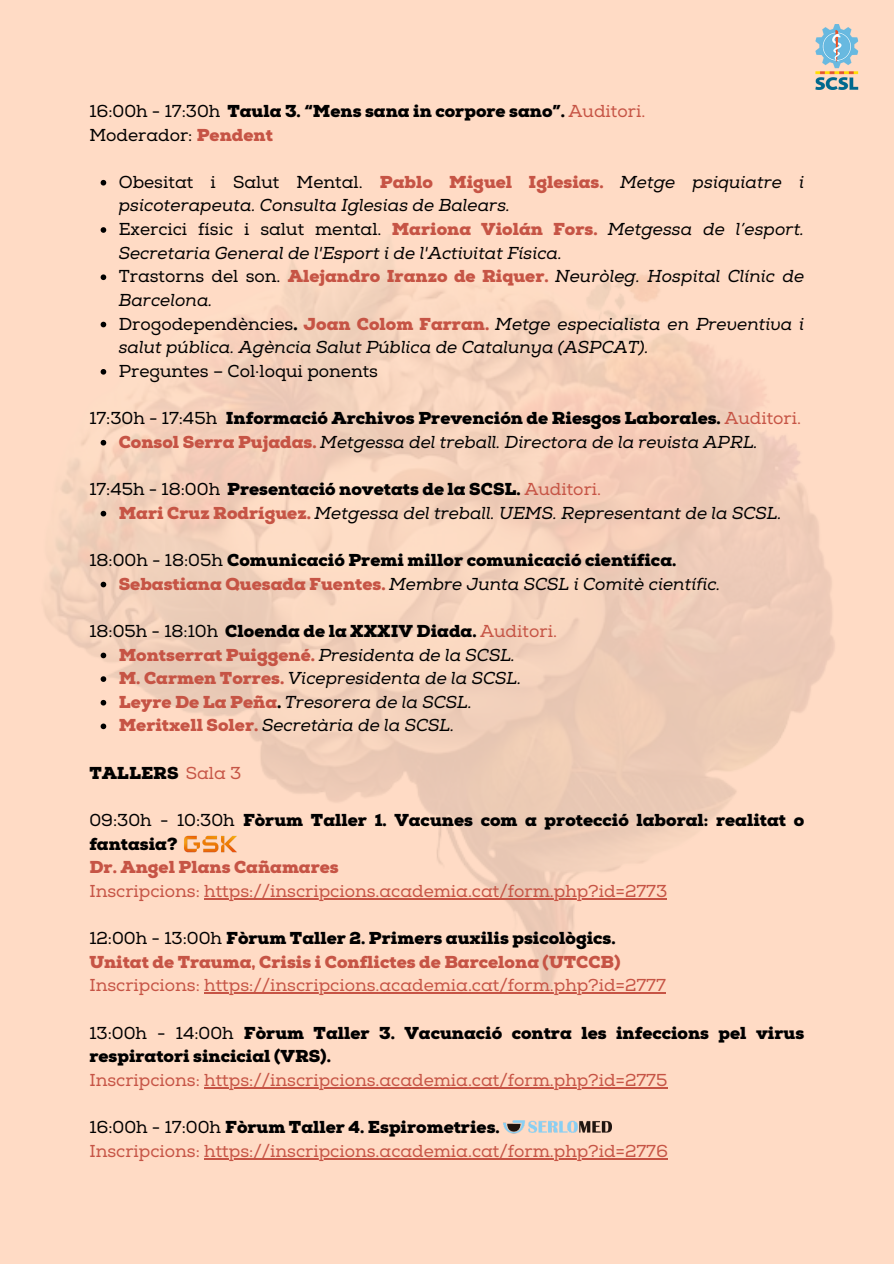
<style>
.page{position:relative;width:894px;height:1264px;background:#fff}
.page>*{position:absolute;margin:0;border:0;box-sizing:border-box;transform-origin:0 0}
.t1{font:italic 17.25px/23.7px "Nexa Slab";color:#000}
.t2{font:900 17.25px/23.7px "Nexa Slab";color:#000}
.t3{font:17.25px/23.7px "Nexa Slab";color:#c65445}
.t4{font:900 17.25px "Nexa Slab";color:#c65445}
.t5{font:17.25px "Nexa Slab";color:#000}
.s1{font-weight:400}
.s2{font-weight:400;color:#c65445}
.s3{color:#c65445}
.s4{font-style:normal}
.s5{font-weight:900;font-style:normal;color:#c65445}
.s6{font-weight:900;font-style:normal}
.s7{font-weight:400;font-style:italic;color:#000}
.s8{color:#000}
.s9{font-weight:900;color:#000}
.s10{font-weight:900}
</style>
<div class="page">
<div style="left:0;top:0;width:893px;height:1263px;background:#ffdbc5"></div>
<img style="left:815px;top:24px;width:44px;height:65px">
<img style="left:45px;top:258px;width:790px;height:736px">
<svg style="left:101px;top:180px;width:5px;height:5px"></svg>
<svg style="left:101px;top:227px;width:5px;height:6px"></svg>
<svg style="left:101px;top:274px;width:5px;height:6px"></svg>
<svg style="left:101px;top:322px;width:5px;height:5px"></svg>
<svg style="left:101px;top:369px;width:5px;height:5px"></svg>
<svg style="left:101px;top:440px;width:5px;height:5px"></svg>
<svg style="left:101px;top:511px;width:5px;height:5px"></svg>
<svg style="left:101px;top:581px;width:5px;height:6px"></svg>
<svg style="left:101px;top:652px;width:5px;height:6px"></svg>
<svg style="left:101px;top:676px;width:5px;height:6px"></svg>
<svg style="left:101px;top:700px;width:5px;height:5px"></svg>
<svg style="left:101px;top:723px;width:5px;height:6px"></svg>
<hr style="left:204px;top:898px;width:463px;height:1px;background:#c65445">
<hr style="left:204px;top:992px;width:461px;height:1px;background:#c65445">
<hr style="left:204px;top:1087px;width:463px;height:1px;background:#c65445">
<hr style="left:204px;top:1157px;width:463px;height:2px;background:#c65445">
<img style="left:183px;top:835px;width:54px;height:17px">
<img style="left:503px;top:1120px;width:108px;height:14px">
<h1 class="t2" style="left:89px;top:100px;width:557px"><span class="s1">16:00h - 17:30h</span> Taula 3. “Mens sana in corpore sano”. <span class="s2">Auditori.<br></span><span class="s1">Moderador:</span> <span class="s3">Pendent</span></h1>
<p class="t1" style="left:119px;top:170px;width:686px"><span class="s4">Obesitat i Salut Mental.</span> <span class="s5">Pablo Miguel Iglesias.</span> Metge psiquiatre i psicoterapeuta. Consulta Iglesias de Balears.</p>
<p class="t1" style="left:119px;top:218px;width:686px"><span class="s4">Exercici físic i salut mental.</span> <span class="s5">Mariona Violán Fors.</span> Metgessa de l’esport.<br>Secretaria General de l'Esport i de l'Activitat Física.</p>
<p class="t1" style="left:119px;top:265px;width:686px"><span class="s4">Trastorns del son.</span> <span class="s5">Alejandro Iranzo de Riquer.</span> Neuròleg. Hospital Clínic de<br>Barcelona.</p>
<p class="t1" style="left:119px;top:312px;width:686px"><span class="s4">Drogodependències</span><span class="s6">.</span> <span class="s5">Joan Colom Farran.</span> Metge especialista en Preventiva i salut pública. Agència Salut Pública de Catalunya (ASPCAT).</p>
<p class="t5" style="left:119px;top:361px;width:261px">Preguntes – Col·loqui ponents</p>
<h1 class="t2" style="left:89px;top:407px;width:713px"><span class="s1">17:30h - 17:45h</span> Informació Archivos Prevención de Riesgos Laborales. <span class="s2">Auditori.</span></h1>
<p class="t1" style="left:119px;top:430px;width:640px"><span class="s5">Consol Serra Pujadas.</span> Metgessa del treball. Directora de la revista APRL.</p>
<h1 class="t2" style="left:89px;top:478px;width:513px"><span class="s1">17:45h - 18:00h</span> Presentació novetats de la SCSL. <span class="s2">Auditori.</span></h1>
<p class="t1" style="left:119px;top:501px;width:664px"><span class="s5">Mari Cruz Rodríguez.</span> Metgessa del treball. UEMS. Representant de la SCSL.</p>
<h1 class="t2" style="left:89px;top:548px;width:588px"><span class="s1">18:00h - 18:05h</span> Comunicació Premi millor comunicació científica.</h1>
<p class="t1" style="left:119px;top:572px;width:603px"><span class="s5">Sebastiana Quesada Fuentes.</span> Membre Junta SCSL i Comitè científic.</p>
<h1 class="t2" style="left:89px;top:619px;width:469px"><span class="s1">18:05h - 18:10h</span> Cloenda de la XXXIV Diada. <span class="s2">Auditori.</span></h1>
<p class="t4" style="left:119px;top:644px;width:398px">Montserrat Puiggené. <span class="s7">Presidenta de la SCSL.</span></p>
<p class="t1" style="left:119px;top:667px;width:404px"><span class="s5">M. Carmen Torres.</span> Vicepresidenta de la SCSL.</p>
<p class="t1" style="left:119px;top:690px;width:354px"><span class="s5">Leyre De La Peña</span><span class="s6">.</span> Tresorera de la SCSL.</p>
<p class="t1" style="left:119px;top:714px;width:337px"><span class="s5">Meritxell Soler.</span> Secretària de la SCSL.</p>
<h1 class="t2" style="left:89px;top:761px;width:153px">TALLERS <span class="s2">Sala 3</span></h1>
<h1 class="t3" style="left:89px;top:808px;width:716px"><span class="s8">09:30h - 10:30h</span> <span class="s9">Fòrum Taller 1. Vacunes com a protecció laboral: realitat o fantasia?<br></span><span class="s10">Dr. Angel Plans Cañamares<br></span>Inscripcions: https://inscripcions.academia.cat/form.php?id=2773</h1>
<h1 class="t3" style="left:89px;top:926px;width:577px"><span class="s8">12:00h - 13:00h</span> <span class="s9">Fòrum Taller 2. Primers auxilis psicològics.<br></span><span class="s10">Unitat de Trauma, Crisis i Conflictes de Barcelona (UTCCB)<br></span>Inscripcions: https://inscripcions.academia.cat/form.php?id=2777</h1>
<h1 class="t2" style="left:89px;top:1021px;width:716px"><span class="s1">13:00h - 14:00h</span> Fòrum Taller 3. Vacunació contra les infeccions pel virus respiratori sincicial (VRS).<br><span class="s2">Inscripcions: https://inscripcions.academia.cat/form.php?id=2775</span></h1>
<h1 class="t3" style="left:89px;top:1115px;width:580px"><span class="s8">16:00h - 17:00h</span> <span class="s9">Fòrum Taller 4. Espirometries.<br></span>Inscripcions: https://inscripcions.academia.cat/form.php?id=2776</h1>
</div>
